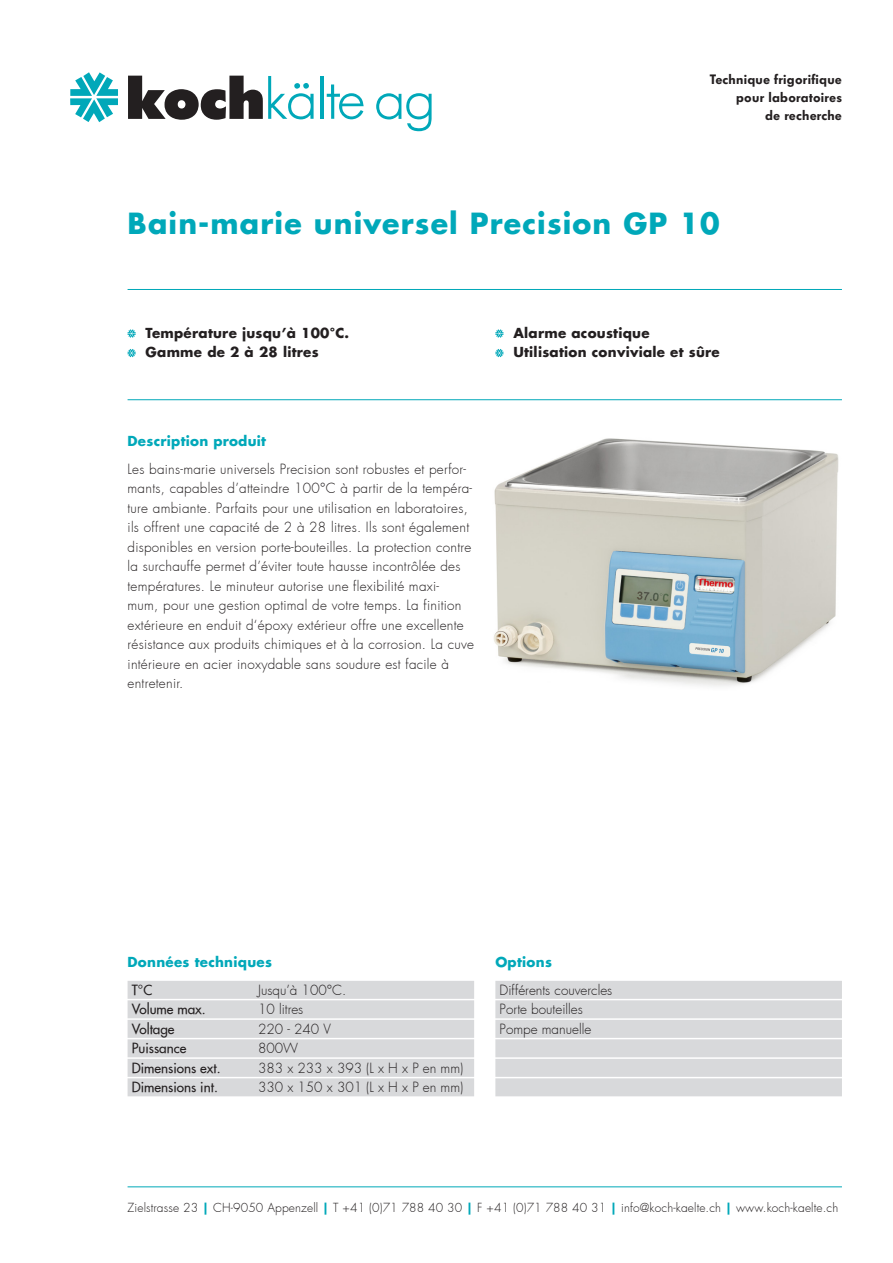
<style>
.page{position:relative;width:893px;height:1263px;background:#fff}
.page>*{position:absolute;margin:0;border:0;box-sizing:border-box;transform-origin:0 0}
.t1{font:700 28.5px "Futura";letter-spacing:.04em;color:#00a8b9}
.t2{font:300 13.5px/19.5px "Futura";letter-spacing:.02em;color:#231f20}
.t3{font:300 13.5px/19.5px "Futura";color:#231f20}
.Aufzählung{font:700 13.5px "Futura";letter-spacing:.02em;color:#231f20}
.t4{font:500 13.5px "Futura";color:#231f20}
.t5{font:600 13.5px/18px "Futura BQ";letter-spacing:.02em;color:#231f20;text-align:right}
.t6{font:700 13.5px "Futura";letter-spacing:.02em;color:#00a8b9}
.t7{font:300 12px "Futura";letter-spacing:.01em;color:#231f20}
.s1{font-weight:700;color:#00a8b9}
</style>
<div class="page">
<img style="left:494px;top:438px;width:345px;height:249px">
<svg style="left:128px;top:329px;width:8px;height:9px"></svg>
<svg style="left:128px;top:349px;width:8px;height:8px"></svg>
<svg style="left:495px;top:329px;width:8px;height:9px"></svg>
<svg style="left:495px;top:349px;width:8px;height:8px"></svg>
<svg style="left:70px;top:72px;width:48px;height:50px"></svg>
<svg style="left:128px;top:76px;width:186px;height:44px"></svg>
<hr style="left:320px;top:76px;width:3px;height:43px;background:#00a8b9">
<svg style="left:327px;top:84px;width:37px;height:35px"></svg>
<svg style="left:376px;top:93px;width:56px;height:38px"></svg>
<hr style="left:128px;top:289px;width:714px;height:1px;background:#00a8b9">
<hr style="left:128px;top:399px;width:714px;height:1px;background:#00a8b9">
<hr style="left:128px;top:1186px;width:714px;height:1px;background:#00a8b9">
<div style="left:495px;top:981px;width:347px;height:18px;background:#d8d9db"></div>
<div style="left:495px;top:1000px;width:347px;height:18px;background:#d8d9db"></div>
<div style="left:495px;top:1020px;width:347px;height:18px;background:#d8d9db"></div>
<div style="left:495px;top:1039px;width:347px;height:18px;background:#d8d9db"></div>
<div style="left:495px;top:1059px;width:347px;height:18px;background:#d8d9db"></div>
<div style="left:495px;top:1078px;width:347px;height:18px;background:#d8d9db"></div>
<div style="left:128px;top:981px;width:346px;height:18px;background:#d8d9db"></div>
<div style="left:128px;top:1000px;width:346px;height:18px;background:#d8d9db"></div>
<div style="left:128px;top:1020px;width:346px;height:18px;background:#d8d9db"></div>
<div style="left:128px;top:1039px;width:346px;height:18px;background:#d8d9db"></div>
<div style="left:128px;top:1059px;width:346px;height:18px;background:#d8d9db"></div>
<div style="left:128px;top:1078px;width:346px;height:18px;background:#d8d9db"></div>
<p class="t5" style="left:710px;top:71px;width:134px">Technique frigorifique pour laboratoires<br>de recherche</p>
<h1 class="t1" style="left:128px;top:204px;width:594px">Bain-marie universel Precision GP 10</h1>
<p class="Aufzählung" style="left:146px;top:324px;width:205px">Température jusqu’à 100°C.</p>
<p class="Aufzählung" style="left:146px;top:343px;width:175px">Gamme de 2 à 28 litres</p>
<p class="t6" style="left:128px;top:432px;width:140px">Description produit</p>
<p class="t2" style="left:128px;top:460px;width:348px">Les bains-marie universels Precision sont robustes et perfor&shy;mants, capables d’atteindre 100°C à partir de la tempéra&shy;ture ambiante. Parfaits pour une utilisation en laboratoires, ils offrent une capacité de 2 à 28 litres. Ils sont également disponibles en version porte-bouteilles. La protection contre la surchauffe permet d’éviter toute hausse incontrôlée des températures. Le minuteur autorise une flexibilité maxi-<br>mum, pour une gestion optimal de votre temps. La finition extérieure en enduit d‘époxy extérieur offre une excellente résistance aux produits chimiques et à la corrosion. La cuve intérieure en acier inoxydable sans soudure est facile à entretenir.</p>
<p class="Aufzählung" style="left:513px;top:324px;width:138px">Alarme acoustique</p>
<p class="Aufzählung" style="left:513px;top:343px;width:208px">Utilisation conviviale et sûre</p>
<p class="t6" style="left:128px;top:953px;width:146px">Données techniques</p>
<p class="t4" style="left:132px;top:981px;width:22px">T°C</p>
<p class="t3" style="left:258px;top:980px;width:90px">Jusqu’à 100°C.</p>
<p class="t4" style="left:132px;top:1001px;width:75px">Volume max.</p>
<p class="t3" style="left:258px;top:1000px;width:47px">10 litres</p>
<p class="t4" style="left:132px;top:1020px;width:44px">Voltage</p>
<p class="t2" style="left:258px;top:1019px;width:74px">220 - 240 V</p>
<p class="t4" style="left:132px;top:1040px;width:56px">Puissance</p>
<p class="t2" style="left:258px;top:1039px;width:42px">800W</p>
<p class="t4" style="left:132px;top:1059px;width:90px">Dimensions ext.</p>
<p class="t3" style="left:258px;top:1058px;width:207px">383 x 233 x 393 (L x H x P en mm)</p>
<p class="t4" style="left:132px;top:1079px;width:88px">Dimensions int.</p>
<p class="t3" style="left:258px;top:1078px;width:207px">330 x 150 x 301 (L x H x P en mm)</p>
<p class="t6" style="left:495px;top:953px;width:58px">Options</p>
<p class="t3" style="left:500px;top:980px;width:114px">Différents couvercles<br>Porte bouteilles<br>Pompe manuelle</p>
<p class="t7" style="left:128px;top:1200px;width:712px">Zielstrasse 23 <span class="s1">|</span> CH-9050 Appenzell <span class="s1">|</span> T +41 (0)71 788 40 30 <span class="s1">|</span> F +41 (0)71 788 40 31 <span class="s1">|</span> info@koch-kaelte.ch <span class="s1">|</span> www.koch-kaelte.ch</p>
</div>
